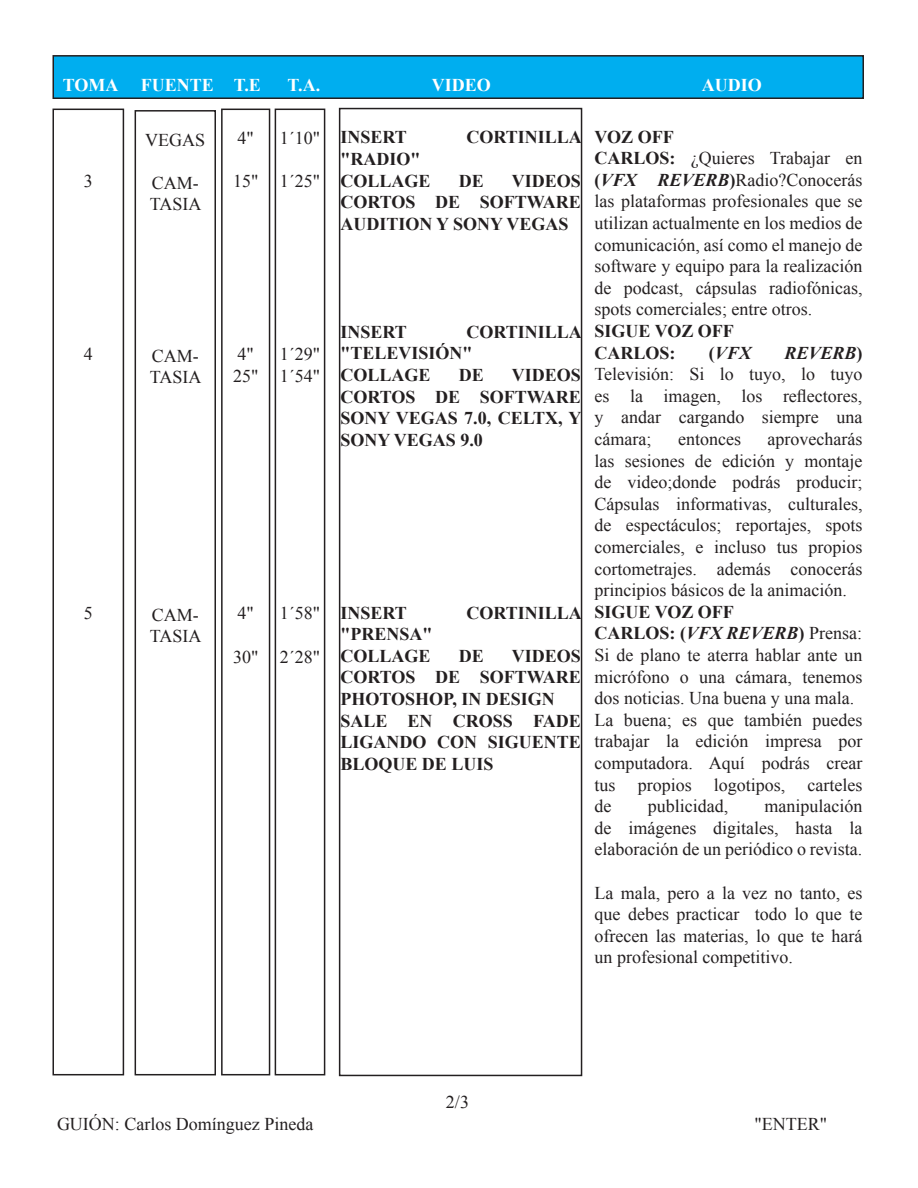
<style>
.page{position:relative;width:918px;height:1188px;background:#fff}
.page>*{position:absolute;margin:0;border:0;box-sizing:border-box;transform-origin:0 0}
.t1{font:18px/21.6px "Times New Roman";color:#231f20;text-align:justify}
.t2{font:700 18px/21.6px "Times New Roman";color:#231f20;text-align:justify}
.t3{font:700 18px "Times New Roman";color:#fff}
.t4{font:italic 700 18px "Times New Roman";color:#231f20}
.s1{font-weight:700}
.s2{font-weight:700;font-style:italic}
.s3{font-style:normal}
.s4{font-style:italic}
.s5{font-weight:400}
</style>
<div class="page">
<div style="left:53px;top:56px;width:810px;height:42px;background:#00aeef"></div>
<div style="left:52px;top:55px;width:812px;height:44px;border:2px solid #231f20"></div>
<div style="left:52px;top:109px;width:72px;height:966px;border:2px solid #231f20"></div>
<div style="left:135px;top:110px;width:81px;height:965px;border:2px solid #231f20"></div>
<div style="left:221px;top:109px;width:49px;height:966px;border:2px solid #231f20"></div>
<div style="left:275px;top:109px;width:50px;height:966px;border:2px solid #231f20"></div>
<div style="left:339px;top:108px;width:243px;height:968px;border:2px solid #231f20"></div>
<p class="t3" style="left:63px;top:72px;width:200px">TOMA FUENTE T.E</p>
<p class="t3" style="left:288px;top:72px;width:34px">T.A.</p>
<p class="t3" style="left:432px;top:72px;width:61px">VIDEO</p>
<p class="t3" style="left:702px;top:72px;width:61px">AUDIO</p>
<p class="t1" style="left:84px;top:170px;width:10px">3</p>
<p class="t1" style="left:84px;top:343px;width:10px">4</p>
<p class="t1" style="left:84px;top:602px;width:10px">5</p>
<p class="t1" style="left:145px;top:129px;width:61px">VEGAS</p>
<p class="t1" style="left:152px;top:172px;width:48px">CAM-</p>
<p class="t1" style="left:150px;top:193px;width:53px">TASIA</p>
<p class="t1" style="left:152px;top:345px;width:48px">CAM-</p>
<p class="t1" style="left:150px;top:366px;width:53px">TASIA</p>
<p class="t1" style="left:152px;top:604px;width:48px">CAM-</p>
<p class="t1" style="left:150px;top:625px;width:53px">TASIA</p>
<p class="t1" style="left:238px;top:127px;width:18px">4"</p>
<p class="t1" style="left:233px;top:170px;width:27px">15"</p>
<p class="t1" style="left:238px;top:343px;width:18px">4"</p>
<p class="t1" style="left:233px;top:365px;width:27px">25"</p>
<p class="t1" style="left:238px;top:602px;width:18px">4"</p>
<p class="t1" style="left:233px;top:645px;width:27px">30"</p>
<p class="t1" style="left:280px;top:127px;width:42px">1´10"</p>
<p class="t1" style="left:280px;top:170px;width:42px">1´25"</p>
<p class="t1" style="left:280px;top:343px;width:42px">1´29"</p>
<p class="t1" style="left:280px;top:365px;width:42px">1´54"</p>
<p class="t1" style="left:280px;top:602px;width:42px">1´58"</p>
<p class="t1" style="left:280px;top:645px;width:42px">2´28"</p>
<p class="t2" style="left:340px;top:126px;width:68px">INSERT</p>
<p class="t2" style="left:466px;top:126px;width:117px">CORTINILLA</p>
<p class="t2" style="left:340px;top:148px;width:81px">"RADIO"</p>
<p class="t2" style="left:340px;top:169px;width:92px">COLLAGE</p>
<p class="t2" style="left:459px;top:169px;width:27px">DE</p>
<p class="t2" style="left:340px;top:169px;width:242px;text-indent:171px">VIDEOS CORTOS DE SOFTWARE AUDITION Y SONY VEGAS</p>
<p class="t2" style="left:340px;top:321px;width:68px">INSERT</p>
<p class="t2" style="left:340px;top:321px;width:243px;text-indent:126px">CORTINILLA "TELEVISIÓN"</p>
<p class="t2" style="left:340px;top:364px;width:92px">COLLAGE</p>
<p class="t2" style="left:459px;top:364px;width:27px">DE</p>
<p class="t2" style="left:340px;top:364px;width:243px;text-indent:171px">VIDEOS CORTOS DE SOFTWARE SONY VEGAS 7.0, CELTX, Y SONY VEGAS 9.0</p>
<p class="t2" style="left:340px;top:601px;width:68px">INSERT</p>
<p class="t2" style="left:466px;top:601px;width:117px">CORTINILLA</p>
<p class="t2" style="left:340px;top:623px;width:93px">"PRENSA"</p>
<p class="t2" style="left:340px;top:645px;width:92px">COLLAGE</p>
<p class="t2" style="left:459px;top:645px;width:27px">DE</p>
<p class="t2" style="left:340px;top:645px;width:242px;text-indent:171px">VIDEOS CORTOS DE SOFTWARE PHOTOSHOP, IN DESIGN</p>
<p class="t2" style="left:340px;top:709px;width:242px">SALE EN CROSS FADE LIGANDO CON SIGUENTE BLOQUE DE LUIS</p>
<p class="t2" style="left:595px;top:125px;width:81px">VOZ OFF</p>
<p class="t1" style="left:595px;top:147px;width:270px"><span class="s1">CARLOS:</span> ¿Quieres Trabajar en <span class="s1">(</span><span class="s2">VFX REVERB</span><span class="s1">)</span>Radio?Conocerás las plataformas profesionales que se utilizan actualmente en los medios de comunicación, así como el manejo de software y equipo para la realización de podcast, cápsulas radiofónicas, spots comerciales; entre otros.</p>
<p class="t2" style="left:595px;top:320px;width:141px">SIGUE VOZ OFF</p>
<p class="t2" style="left:595px;top:341px;width:82px">CARLOS:</p>
<p class="t4" style="left:709px;top:340px;width:44px"><span class="s3">(</span>VFX</p>
<p class="t1" style="left:595px;top:342px;width:270px;text-indent:190px"><span class="s2">REVERB</span><span class="s1">)<br></span>Televisión: Si lo tuyo, lo tuyo es la imagen, los reflectores, y andar cargando siempre una cámara;</p>
<p class="t1" style="left:595px;top:428px;width:269px;text-indent:173px">aprovecharás las sesiones de edición y montaje de video;donde podrás producir; Cápsulas informativas, culturales, de espectáculos; reportajes, spots comerciales, e incluso tus propios cortometrajes. además conocerás principios básicos de la animación.</p>
<p class="t2" style="left:595px;top:601px;width:141px">SIGUE VOZ OFF</p>
<p class="t2" style="left:595px;top:622px;width:269px">CARLOS: (<span class="s4">VFX REVERB</span>) <span class="s5">Prensa:</span></p>
<p class="t1" style="left:595px;top:644px;width:269px">Si de plano te aterra hablar ante un micrófono o una cámara, tenemos dos noticias. Una buena y una mala.</p>
<p class="t1" style="left:595px;top:709px;width:269px">La buena; es que también puedes trabajar la edición impresa por computadora. Aquí podrás crear tus propios logotipos, carteles de</p>
<p class="t1" style="left:678px;top:428px;width:64px">entonces</p>
<p class="t1" style="left:595px;top:795px;width:269px;text-indent:170px">manipulación de imágenes digitales, hasta la elaboración de un periódico o revista.</p>
<p class="t1" style="left:595px;top:882px;width:269px">La mala, pero a la vez no tanto, es que debes practicar todo lo que te ofrecen las materias, lo que te hará un profesional competitivo.</p>
<p class="t1" style="left:648px;top:795px;width:82px">publicidad,</p>
<p class="t1" style="left:446px;top:1091px;width:25px">2/3</p>
<p class="t1" style="left:57px;top:1113px;width:258px">GUIÓN: Carlos Domínguez Pineda</p>
<p class="t1" style="left:754px;top:1113px;width:74px">"ENTER"</p>
</div>
